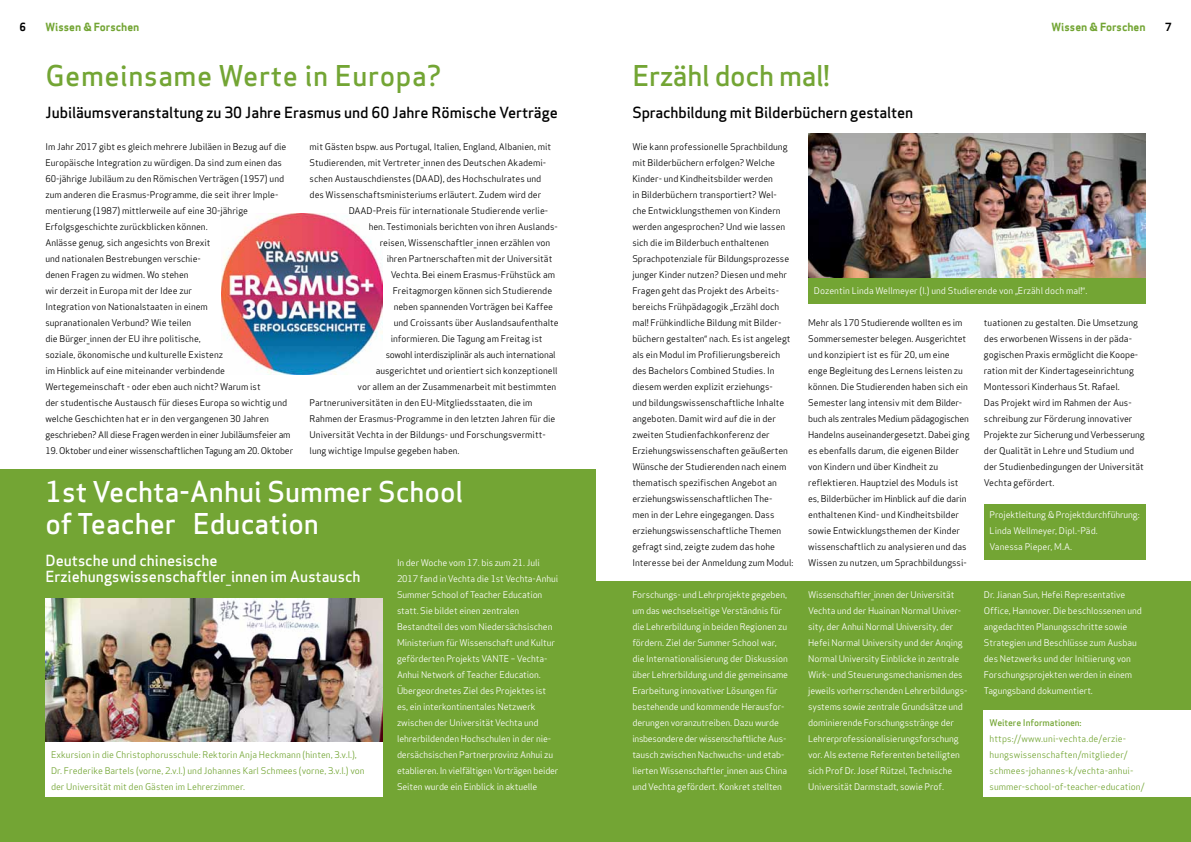
<style>
.page{position:relative;width:1191px;height:842px;background:#fff}
.page>*{position:absolute;margin:0;border:0;box-sizing:border-box;transform-origin:0 0}
.t1{font:500 28px/32px "Apex Sans";color:#fff}
.t2{font:500 28px "Apex Sans";letter-spacing:.02em;color:#73a534}
.t3{font:500 28px "Apex Sans";letter-spacing:-.01em;color:#73a534}
.t4{font:500 15px "Apex Sans";letter-spacing:-.005em;color:#000}
.t5{font:500 15px/16px "Apex Sans";color:#fff}
.t6{font:700 11px "Apex Sans";color:#73a534}
.t7{font:700 11px "Apex Sans";color:#000}
.t8{font:9px/16px "Apex Sans";color:#000}
.t9{font:9px/16px "Apex Sans";letter-spacing:-.01em;color:#fff}
.t10{font:9px/16px "Apex Sans";color:#73a534}
.t11{font:9px "Apex Sans";letter-spacing:-.02em;color:#000}
.t12{font:500 9px "Apex Sans";letter-spacing:-.01em;color:#73a534}
</style>
<div class="page">
<img style="left:221px;top:213px;width:162px;height:162px">
<div style="left:0;top:582px;width:1191px;height:260px;background:#73a534"></div>
<div style="left:0;top:470px;width:595px;height:372px;background:#73a534"></div>
<div style="left:984px;top:710px;width:207px;height:87px;background:#fff"></div>
<img style="left:808px;top:134px;width:337px;height:144px">
<div style="left:808px;top:278px;width:337px;height:25px;background:#73a534"></div>
<div style="left:984px;top:504px;width:161px;height:55px;background:#73a534"></div>
<img style="left:45px;top:598px;width:338px;height:144px">
<div style="left:45px;top:742px;width:338px;height:55px;background:#fff"></div>
<p class="t7" style="left:19px;top:20px;width:8px">6</p>
<p class="t6" style="left:45px;top:20px;width:96px">Wissen &amp; Forschen</p>
<p class="t6" style="left:1051px;top:20px;width:96px">Wissen &amp; Forschen</p>
<p class="t7" style="left:1165px;top:20px;width:8px">7</p>
<h1 class="t2" style="left:45px;top:51px;width:397px">Gemeinsame Werte in Europa?</h1>
<h2 class="t4" style="left:45px;top:99px;width:514px">Jubiläumsveranstaltung zu 30 Jahre Erasmus und 60 Jahre Römische Verträge</h2>
<p class="t8" style="left:310px;top:138px;width:243px">mit Gästen bspw. aus Portugal, Italien, England, Albanien, mit</p>
<p class="t8" style="left:310px;top:154px;width:238px">Studierenden, mit Vertreter_innen des Deutschen Akademi-</p>
<p class="t8" style="left:310px;top:170px;width:233px">schen Austauschdienstes (DAAD), des Hochschulrates und</p>
<p class="t8" style="left:310px;top:186px;width:233px">des Wissenschaftsministeriums erläutert. Zudem wird der</p>
<p class="t8" style="left:349px;top:202px;width:201px">DAAD-Preis für internationale Studierende verlie-</p>
<p class="t8" style="left:369px;top:218px;width:190px">hen. Testimonials berichten von ihren Auslands-</p>
<p class="t8" style="left:380px;top:234px;width:172px">reisen, Wissenschaftler_innen erzählen von</p>
<p class="t8" style="left:387px;top:250px;width:167px">ihren Partnerschaften mit der Universität</p>
<p class="t8" style="left:391px;top:266px;width:166px">Vechta. Bei einem Erasmus-Frühstück am</p>
<p class="t8" style="left:393px;top:282px;width:161px">Freitagmorgen können sich Studierende</p>
<p class="t8" style="left:394px;top:298px;width:161px">neben spannenden Vorträgen bei Kaffee</p>
<p class="t8" style="left:394px;top:314px;width:166px">und Croissants über Auslandsaufenthalte</p>
<p class="t8" style="left:391px;top:330px;width:153px">informieren. Die Tagung am Freitag ist</p>
<p class="t11" style="left:386px;top:347px;width:171px">sowohl interdisziplinär als auch international</p>
<p class="t8" style="left:376px;top:362px;width:183px">ausgerichtet und orientiert sich konzeptionell</p>
<p class="t8" style="left:358px;top:378px;width:200px">vor allem an der Zusammenarbeit mit bestimmten</p>
<p class="t8" style="left:310px;top:394px;width:224px">Partneruniversitäten in den EU-Mitgliedsstaaten, die im</p>
<p class="t8" style="left:310px;top:410px;width:247px">Rahmen der Erasmus-Programme in den letzten Jahren für die</p>
<p class="t8" style="left:310px;top:426px;width:237px">Universität Vechta in der Bildungs- und Forschungsvermitt-</p>
<p class="t8" style="left:310px;top:442px;width:151px">lung wichtige Impulse gegeben haben.</p>
<h1 class="t1" style="left:45px;top:472px;width:419px">1st Vechta-Anhui Summer School of Teacher Education</h1>
<h2 class="t5" style="left:45px;top:550px;width:316px">Deutsche und chinesische<br>Erziehungswissenschaftler_innen im Austausch</h2>
<p class="t9" style="left:397px;top:554px;width:163px">In der Woche vom 17. bis zum 21. Juli 2017 fand in Vechta die 1st Vechta-Anhui Summer School of Teacher Education statt. Sie bildet einen zentralen Bestandteil des vom Niedersächsischen Ministerium für Wissenschaft und Kultur geförderten Projekts VANTE – Vechta-Anhui Network of Teacher Education.<br>Übergeordnetes Ziel des Projektes ist es, ein interkontinentales Netzwerk zwischen der Universität Vechta und lehrerbildenden Hochschulen in der nie&shy;dersächsischen Partnerprovinz Anhui zu etablieren. In vielfältigen Vorträgen beider Seiten wurde ein Einblick in aktuelle</p>
<p class="t8" style="left:45px;top:138px;width:247px">Im Jahr 2017 gibt es gleich mehrere Jubiläen in Bezug auf die Europäische Integration zu würdigen. Da sind zum einen das 60-jährige Jubiläum zu den Römischen Verträgen (1957) und zum anderen die Erasmus-Programme, die seit ihrer Imple&shy;mentierung (1987) mittlerweile auf eine 30-jährige Erfolgsgeschichte zurückblicken können.<br>Anlässe genug, sich angesichts von Brexit<br>und nationalen Bestrebungen verschie-<br>denen Fragen zu widmen. Wo stehen<br>wir derzeit in Europa mit der Idee zur<br>Integration von Nationalstaaten in einem<br>supranationalen Verbund? Wie teilen<br>die Bürger_innen der EU ihre politische,<br>soziale, ökonomische und kulturelle Existenz<br>im Hinblick auf eine miteinander verbindende Wertegemeinschaft - oder eben auch nicht? Warum ist<br>der studentische Austausch für dieses Europa so wichtig und welche Geschichten hat er in den vergangenen 30 Jahren geschrieben? All diese Fragen werden in einer Jubiläumsfeier am</p>
<p class="t11" style="left:45px;top:443px;width:249px">19. Oktober und einer wissenschaftlichen Tagung am 20. Oktober</p>
<p class="t10" style="left:51px;top:746px;width:315px">Exkursion in die Christophorusschule: Rektorin Anja Heckmann (hinten, 3.v.l.),<br>Dr. Frederike Bartels (vorne, 2.v.l.) und Johannes Karl Schmees (vorne, 3.v.l.) von der Universität mit den Gästen im Lehrerzimmer.</p>
<h1 class="t3" style="left:632px;top:51px;width:199px">Erzähl doch mal!</h1>
<h2 class="t4" style="left:632px;top:99px;width:282px">Sprachbildung mit Bilderbüchern gestalten</h2>
<p class="t8" style="left:632px;top:138px;width:162px">Wie kann professionelle Sprachbildung mit Bilderbüchern erfolgen? Welche Kinder- und Kindheitsbilder werden<br>in Bilderbüchern transportiert? Wel-<br>che Entwicklungsthemen von Kindern werden angesprochen? Und wie lassen sich die im Bilderbuch enthaltenen Sprachpotenziale für Bildungsprozesse junger Kinder nutzen? Diesen und mehr Fragen geht das Projekt des Arbeits&shy;bereichs Frühpädagogik „Erzähl doch mal! Frühkindliche Bildung mit Bilder&shy;büchern gestalten“ nach. Es ist angelegt als ein Modul im Profilierungsbereich des Bachelors Combined Studies. In diesem werden explizit erziehungs-<br>und bildungswissenschaftliche Inhalte angeboten. Damit wird auf die in der zweiten Studienfachkonferenz der Erziehungswissenschaften geäußerten Wünsche der Studierenden nach einem thematisch spezifischen Angebot an erziehungswissenschaftlichen The-<br>men in der Lehre eingegangen. Dass erziehungswissenschaftliche Themen gefragt sind, zeigte zudem das hohe Interesse bei der Anmeldung zum Modul:</p>
<p class="t9" style="left:814px;top:282px;width:275px">Dozentin Linda Wellmeyer (l.) und Studierende von „Erzähl doch mal!“.</p>
<p class="t8" style="left:808px;top:314px;width:163px">Mehr als 170 Studierende wollten es im Sommersemester belegen. Ausgerichtet und konzipiert ist es für 20, um eine enge Begleitung des Lernens leisten zu können. Die Studierenden haben sich ein Semester lang intensiv mit dem Bilder&shy;buch als zentrales Medium pädagogischen Handelns auseinandergesetzt. Dabei ging es ebenfalls darum, die eigenen Bilder von Kindern und über Kindheit zu reflektieren. Hauptziel des Moduls ist es, Bilderbücher im Hinblick auf die darin enthaltenen Kind- und Kindheitsbilder sowie Entwicklungsthemen der Kinder wissenschaftlich zu analysieren und das Wissen zu nutzen, um Sprachbildungssi-</p>
<p class="t8" style="left:984px;top:314px;width:162px">tuationen zu gestalten. Die Umsetzung des erworbenen Wissens in der päda&shy;gogischen Praxis ermöglicht die Koope&shy;ration mit der Kindertageseinrichtung Montessori Kinderhaus St. Rafael.<br>Das Projekt wird im Rahmen der Aus&shy;schreibung zur Förderung innovativer Projekte zur Sicherung und Verbesserung der Qualität in Lehre und Studium und der Studienbedingungen der Universität Vechta gefördert.</p>
<p class="t9" style="left:989px;top:506px;width:152px">Projektleitung &amp; Projektdurchführung:<br>Linda Wellmeyer, Dipl.-Päd.<br>Vanessa Pieper, M.A.</p>
<p class="t9" style="left:632px;top:586px;width:157px">Forschungs- und Lehrprojekte gegeben, um das wechselseitige Verständnis für die Lehrerbildung in beiden Regionen zu fördern. Ziel der Summer School war, die Internationalisierung der Diskussion über Lehrerbildung und die gemeinsame Erarbeitung innovativer Lösungen für bestehende und kommende Herausfor&shy;derungen voranzutreiben. Dazu wurde insbesondere der wissenschaftliche Aus&shy;tausch zwischen Nachwuchs- und etab&shy;lierten Wissenschaftler_innen aus China und Vechta gefördert. Konkret stellten</p>
<p class="t9" style="left:808px;top:586px;width:161px">Wissenschaftler_innen der Universität Vechta und der Huainan Normal Univer&shy;sity, der Anhui Normal University, der Hefei Normal University und der Anqing Normal University Einblicke in zentrale Wirk- und Steuerungsmechanismen des jeweils vorherrschenden Lehrerbildungs&shy;systems sowie zentrale Grundsätze und dominierende Forschungsstränge der Lehrerprofessionalisierungsforschung vor. Als externe Referenten beteiligten sich Prof Dr. Josef Rützel, Technische Universität Darmstadt, sowie Prof.</p>
<p class="t9" style="left:984px;top:586px;width:160px">Dr. Jianan Sun, Hefei Representative Office, Hannover. Die beschlossenen und angedachten Planungsschritte sowie Strategien und Beschlüsse zum Ausbau des Netzwerks und der Initiierung von Forschungsprojekten werden in einem Tagungsband dokumentiert.</p>
<p class="t12" style="left:989px;top:715px;width:93px">Weitere Informationen:</p>
<p class="t10" style="left:989px;top:730px;width:156px">https://www.uni-vechta.de/erzie&shy;hungswissenschaften/mitglieder/ schmees-johannes-k/vechta-anhui&shy;summer-school-of-teacher-education/</p>
</div>
